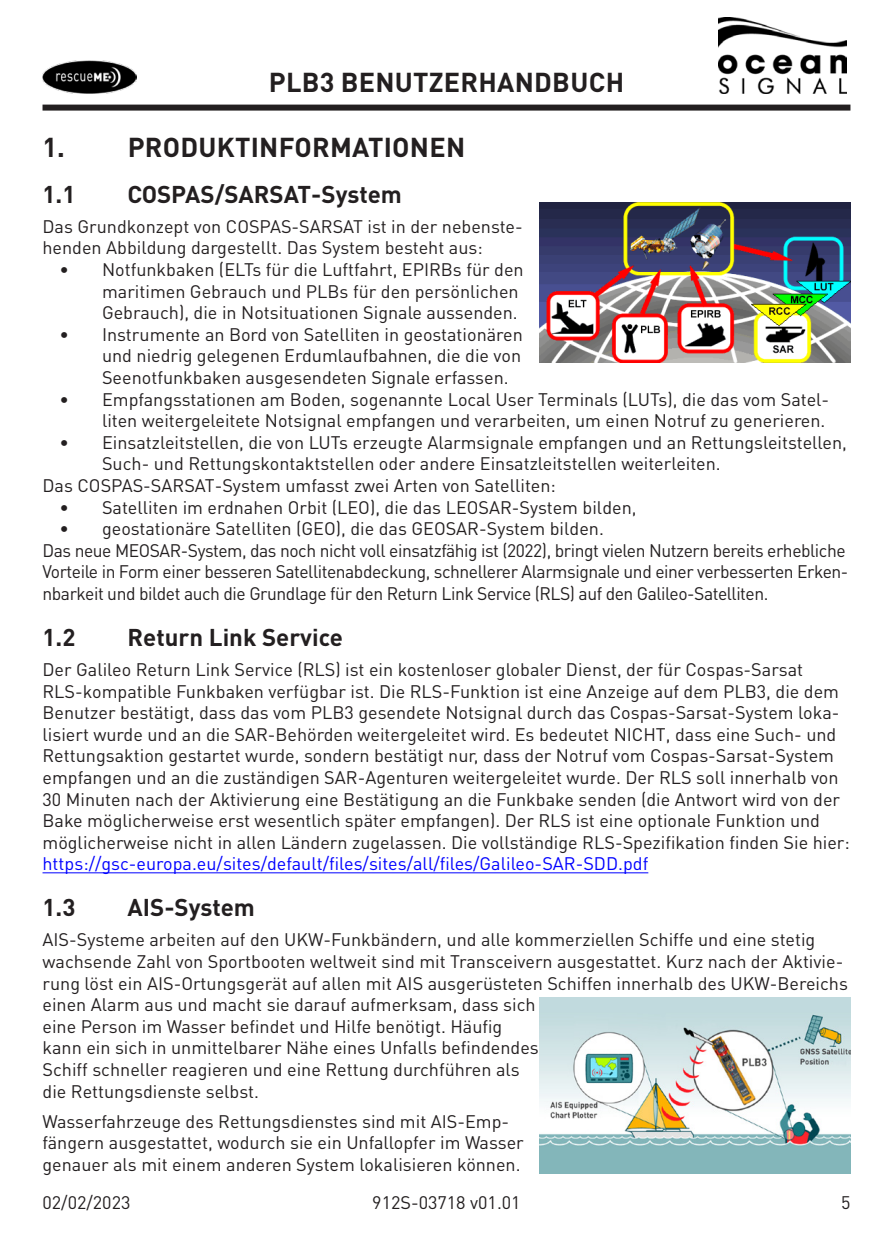
<style>
.page{position:relative;width:893px;height:1259px;background:#fff}
.page>*{position:absolute;margin:0;border:0;box-sizing:border-box;transform-origin:0 0}
.t1{font:700 27px "DIN Pro";letter-spacing:.01em;color:#231f20}
.t2{font:700 24px "DIN Pro";color:#231f20}
.Body{font:18px/21.6px "DIN Pro";color:#231f20}
.Body-2{font:18px/21.6px "DIN Pro";letter-spacing:-.025em;color:#231f20}
.s1{color:#00f}
</style>
<div class="page">
<img style="left:718px;top:17px;width:129px;height:77px">
<div style="left:43px;top:105px;width:807px;height:6px;background:#231f20"></div>
<img style="left:43px;top:60px;width:93px;height:33px">
<hr style="left:43px;top:872px;width:605px;height:1px;background:#00f">
<svg style="left:539px;top:202px;width:311px;height:1px"></svg>
<img style="left:539px;top:203px;width:311px;height:160px">
<img style="left:540px;top:997px;width:310px;height:177px">
<h1 class="t1" style="left:269px;top:64px;width:357px">PLB3 BENUTZERHANDBUCH</h1>
<p class="t1" style="left:43px;top:129px;width:424px">1. PRODUKTINFORMATIONEN</p>
<p class="t2" style="left:43px;top:178px;width:34px">1.1</p>
<p class="t2" style="left:128px;top:178px;width:276px">COSPAS/SARSAT-System</p>
<p class="Body" style="left:43px;top:215px;width:482px">Das Grundkonzept von COSPAS-SARSAT ist in der nebenste&shy;henden Abbildung dargestellt. Das System besteht aus:</p>
<p class="Body" style="left:102px;top:258px;width:423px;text-indent:-43px">• Notfunkbaken (ELTs für die Luftfahrt, EPIRBs für den maritimen Gebrauch und PLBs für den persönlichen<br>Gebrauch), die in Notsituationen Signale aussenden.</p>
<p class="Body" style="left:102px;top:323px;width:422px;text-align:justify;text-indent:-43px">• Instrumente an Bord von Satelliten in geostationären und niedrig gelegenen Erdumlaufbahnen, die die von Seenotfunkbaken ausgesendeten Signale erfassen.</p>
<p class="Body" style="left:60px;top:387px;width:771px;text-align:right">• Empfangsstationen am Boden, sogenannte Local User Terminals (LUTs), die das vom Satel&shy;liten weitergeleitete Notsignal empfangen und verarbeiten, um einen Notruf zu generieren.</p>
<p class="Body" style="left:102px;top:431px;width:746px;text-indent:-43px">• Einsatzleitstellen, die von LUTs erzeugte Alarmsignale empfangen und an Rettungsleitstellen,<br>Such- und Rettungskontaktstellen oder andere Einsatzleitstellen weiterleiten.</p>
<p class="Body" style="left:43px;top:474px;width:515px">Das COSPAS-SARSAT-System umfasst zwei Arten von Satelliten:</p>
<p class="Body" style="left:60px;top:495px;width:578px">• Satelliten im erdnahen Orbit (LEO), die das LEOSAR-System bilden,</p>
<p class="Body" style="left:60px;top:517px;width:546px">• geostationäre Satelliten (GEO), die das GEOSAR-System bilden.</p>
<p class="Body-2" style="left:43px;top:539px;width:807px">Das neue MEOSAR-System, das noch nicht voll einsatzfähig ist (2022), bringt vielen Nutzern bereits erhebliche<br>Vorteile in Form einer besseren Satellitenabdeckung, schnellerer Alarmsignale und einer verbesserten Erken&shy;nbarkeit und bildet auch die Grundlage für den Return Link Service (RLS) auf den Galileo-Satelliten.</p>
<p class="t2" style="left:43px;top:621px;width:34px">1.2</p>
<p class="t2" style="left:128px;top:621px;width:217px">Return Link Service</p>
<p class="Body" style="left:43px;top:658px;width:809px">Der Galileo Return Link Service (RLS) ist ein kostenloser globaler Dienst, der für Cospas-Sarsat RLS-kompatible Funkbaken verfügbar ist. Die RLS-Funktion ist eine Anzeige auf dem PLB3, die dem Benutzer bestätigt, dass das vom PLB3 gesendete Notsignal durch das Cospas-Sarsat-System loka&shy;lisiert wurde und an die SAR-Behörden weitergeleitet wird. Es bedeutet NICHT, dass eine Such- und Rettungsaktion gestartet wurde, sondern bestätigt nur, dass der Notruf vom Cospas-Sarsat-System empfangen und an die zuständigen SAR-Agenturen weitergeleitet wurde. Der RLS soll innerhalb von 30 Minuten nach der Aktivierung eine Bestätigung an die Funkbake senden (die Antwort wird von der Bake möglicherweise erst wesentlich später empfangen). Der RLS ist eine optionale Funktion und möglicherweise nicht in allen Ländern zugelassen. Die vollständige RLS-Spezifikation finden Sie hier: <span class="s1">https://gsc-europa.eu/sites/default/files/sites/all/files/Galileo-SAR-SDD.pdf</span></p>
<p class="t2" style="left:43px;top:891px;width:34px">1.3</p>
<p class="t2" style="left:128px;top:891px;width:129px">AIS-System</p>
<p class="Body" style="left:43px;top:928px;width:807px">AIS-Systeme arbeiten auf den UKW-Funkbändern, und alle kommerziellen Schiffe und eine stetig wachsende Zahl von Sportbooten weltweit sind mit Transceivern ausgestattet. Kurz nach der Aktivie&shy;rung löst ein AIS-Ortungsgerät auf allen mit AIS ausgerüsteten Schiffen innerhalb des UKW-Bereichs einen Alarm aus und macht sie darauf aufmerksam, dass sich<br>eine Person im Wasser befindet und Hilfe benötigt. Häufig<br>kann ein sich in unmittelbarer Nähe eines Unfalls befindendes<br>Schiff schneller reagieren und eine Rettung durchführen als<br>die Rettungsdienste selbst.</p>
<p class="Body" style="left:43px;top:1109px;width:483px">Wasserfahrzeuge des Rettungsdienstes sind mit AIS-Emp&shy;fängern ausgestattet, wodurch sie ein Unfallopfer im Wasser genauer als mit einem anderen System lokalisieren können.</p>
<p class="Body" style="left:43px;top:1191px;width:89px">02/02/2023</p>
<p class="Body" style="left:372px;top:1191px;width:150px">912S-03718 v01.01</p>
<p class="Body" style="left:841px;top:1191px;width:11px">5</p>
</div>
